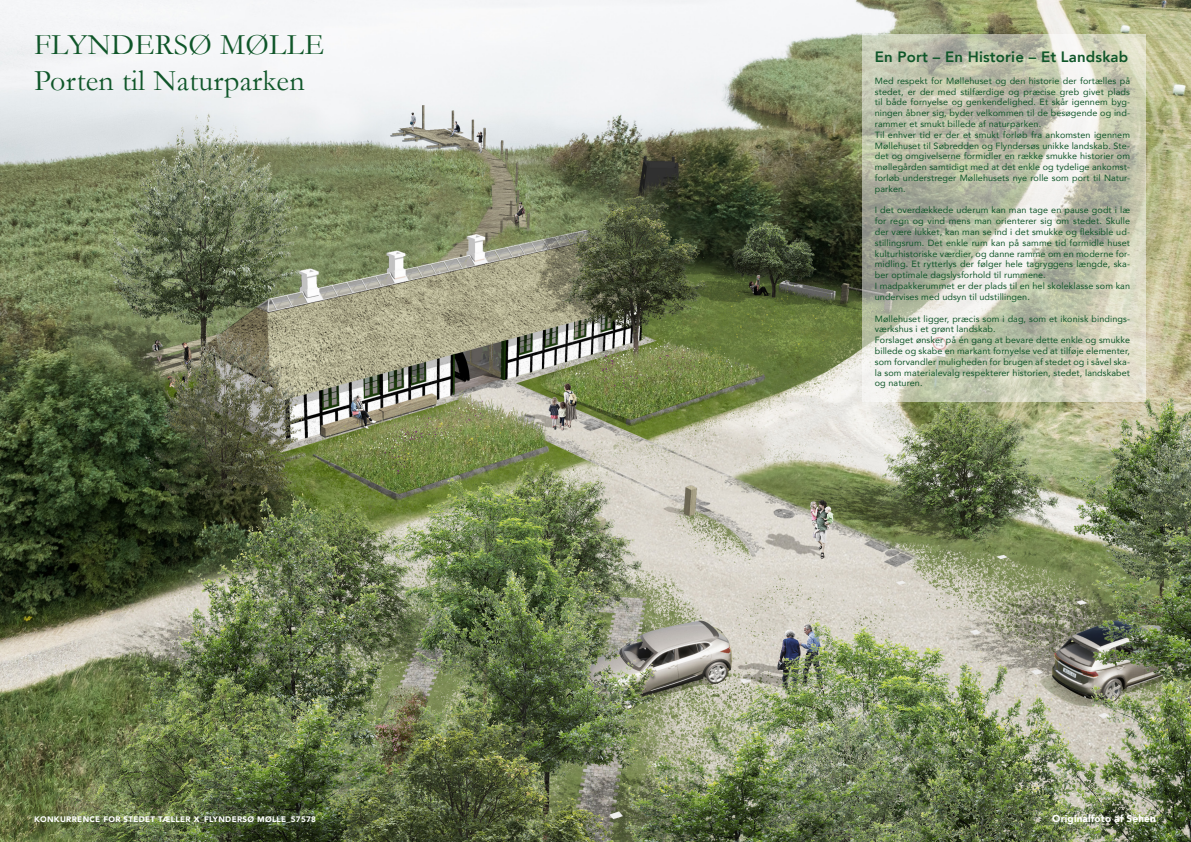
<style>
.page{position:relative;width:1191px;height:842px;background:#fff}
.page>*{position:absolute;margin:0;border:0;box-sizing:border-box;transform-origin:0 0}
.t1{font:30px/36px "Garamond";letter-spacing:.01em;color:#0f5629}
.t2{font:800 15px "Avenir";letter-spacing:.01em;color:#0f5629}
.t3{font:900 10px "Avenir";letter-spacing:.01em;color:#fff}
.t4{font:9px/10.8px "Avenir";letter-spacing:.01em;color:#0f5629}
.t5{font:900 8px "Avenir";letter-spacing:.04em;color:#fff}
</style>
<div class="page">
<img style="left:0;top:0;width:1191px;height:842px">
<svg style="left:862px;top:34px;width:283px;height:367px;background:#c5c8b5"></svg>
<h1 class="t1" style="left:34px;top:25px;width:291px">FLYNDERSØ MØLLE<br>Porten til Naturparken</h1>
<h2 class="t2" style="left:874px;top:45px;width:255px">En Port – En Historie – Et Landskab</h2>
<p class="t4" style="left:874px;top:75px;width:257px">Med respekt for Møllehuset og den historie der fortælles på stedet, er der med stilfærdige og præcise greb givet plads til både fornyelse og genkendelighed. Et skår igennem byg&shy;ningen åbner sig, byder velkommen til de besøgende og ind&shy;rammer et smukt billede af naturparken.<br>Til enhver tid er der et smukt forløb fra ankomsten igennem Møllehuset til Søbredden og Flyndersøs unikke landskab. Ste&shy;det og omgivelserne formidler en række smukke historier om møllegården samtidigt med at det enkle og tydelige ankomst&shy;forløb understreger Møllehusets nye rolle som port til Natur&shy;parken.</p>
<p class="t4" style="left:874px;top:205px;width:257px">I det overdækkede uderum kan man tage en pause godt i læ for regn og vind mens man orienterer sig om stedet. Skulle der være lukket, kan man se ind i det smukke og fleksible ud&shy;stillingsrum. Det enkle rum kan på samme tid formidle huset kulturhistoriske værdier, og danne ramme om en moderne for&shy;midling. Et rytterlys der følger hele tagryggens længde, ska&shy;ber optimale dagslysforhold til rummene.<br>I madpakkerummet er der plads til en hel skoleklasse som kan undervises med udsyn til udstillingen.</p>
<p class="t4" style="left:874px;top:313px;width:257px">Møllehuset ligger, præcis som i dag, som et ikonisk bindings&shy;værkshus i et grønt landskab.<br>Forslaget ønsker på én gang at bevare dette enkle og smukke billede og skabe en markant fornyelse ved at tilføje elementer, som forvandler muligheden for brugen af stedet og i såvel ska&shy;la som materialevalg respekterer historien, stedet, landskabet og naturen.</p>
<p class="t5" style="left:34px;top:812px;width:283px">KONKURRENCE FOR STEDET TÆLLER X_FLYNDERSØ MØLLE_57578</p>
<p class="t3" style="left:1052px;top:810px;width:105px">Originalfoto af Sehen</p>
</div>
